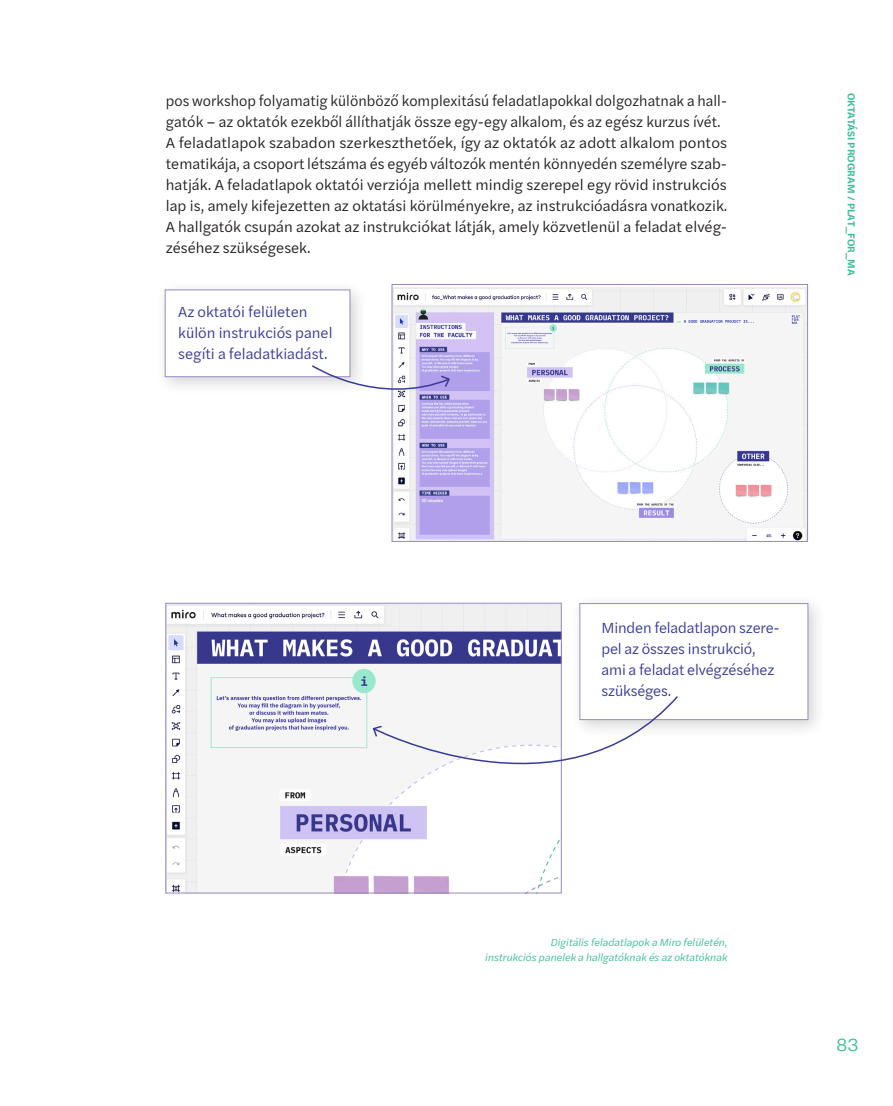
<style>
.page{position:relative;width:893px;height:1106px;background:#fff}
.page>*{position:absolute;margin:0;border:0;box-sizing:border-box;transform-origin:0 0}
.t1{font:18px "Halyard Text";color:#3bbd99}
.t2{font:15px/21px "Halyard Text";letter-spacing:.005em;color:#231f20}
._04_kenyér{font:15px/21px "Halyard Text";letter-spacing:-.01em;color:#383b96}
.képaláírás{font:italic 10.5px "Halyard Text";color:#3bbd99}
.t3{font:600 10.5px "Halyard Text";color:#3bbd99}
</style>
<div class="page">
<img style="left:394px;top:288px;width:412px;height:251px">
<div style="left:392px;top:284px;width:416px;height:257px;border:1px solid #9989c0"></div>
<div style="left:155px;top:279px;width:214px;height:116px;background:#231f20;opacity:.2"></div>
<div style="left:165px;top:290px;width:185px;height:87px;background:#fff"></div>
<div style="left:165px;top:289px;width:185px;height:88px;border:1px solid #9989c0"></div>
<div style="left:569px;top:593px;width:257px;height:145px;background:#231f20;opacity:.2"></div>
<div style="left:580px;top:603px;width:228px;height:116px;background:#fff"></div>
<div style="left:579px;top:603px;width:229px;height:117px;border:1px solid #9989c0"></div>
<svg style="left:311px;top:364px;width:140px;height:43px"></svg>
<img style="left:168px;top:605px;width:391px;height:286px">
<div style="left:166px;top:603px;width:395px;height:290px;border:1px solid #9989c0"></div>
<svg style="left:372px;top:694px;width:307px;height:131px"></svg>
<svg style="left:372px;top:724px;width:11px;height:14px"></svg>
<p class="t2" style="left:166px;top:89px;width:563px">pos workshop folyamatig különböző komplexitású feladatlapokkal dolgozhatnak a hall&shy;gatók – az oktatók ezekből állíthatják össze egy-egy alkalom, és az egész kurzus ívét.</p>
<p class="t2" style="left:166px;top:131px;width:563px;text-align:justify">A feladatlapok szabadon szerkeszthetőek, így az oktatók az adott alkalom pontos tematikája, a csoport létszáma és egyéb változók mentén könnyedén személyre szab&shy;hatják. A feladatlapok oktatói verziója mellett mindig szerepel egy rövid instrukciós lap is, amely kifejezetten az oktatási körülményekre, az instrukcióadásra vonatkozik.<br>A hallgatók csupán azokat az instrukciókat látják, amely közvetlenül a feladat elvég&shy;zéséhez szükségesek.</p>
<p class="_04_kenyér" style="left:178px;top:301px;width:156px">Az oktatói felületen külön instrukciós panel segíti a feladatkiadást.</p>
<p class="t3" style="left:859px;top:93px;width:184px;rotate:90deg">Oktatási program / PLAT_FOR_MA</p>
<p class="_04_kenyér" style="left:601px;top:616px;width:178px">Minden feladatlapon szere&shy;pel az összes instrukció, ami a feladat elvégzéséhez szükséges.</p>
<p class="képaláírás" style="left:550px;top:934px;width:178px">Digitális feladatlapok a Miro felületén,</p>
<p class="képaláírás" style="left:485px;top:949px;width:244px">instrukciós panelek a hallgatóknak és az oktatóknak</p>
<p class="t1" style="left:836px;top:1031px;width:24px">83</p>
</div>
